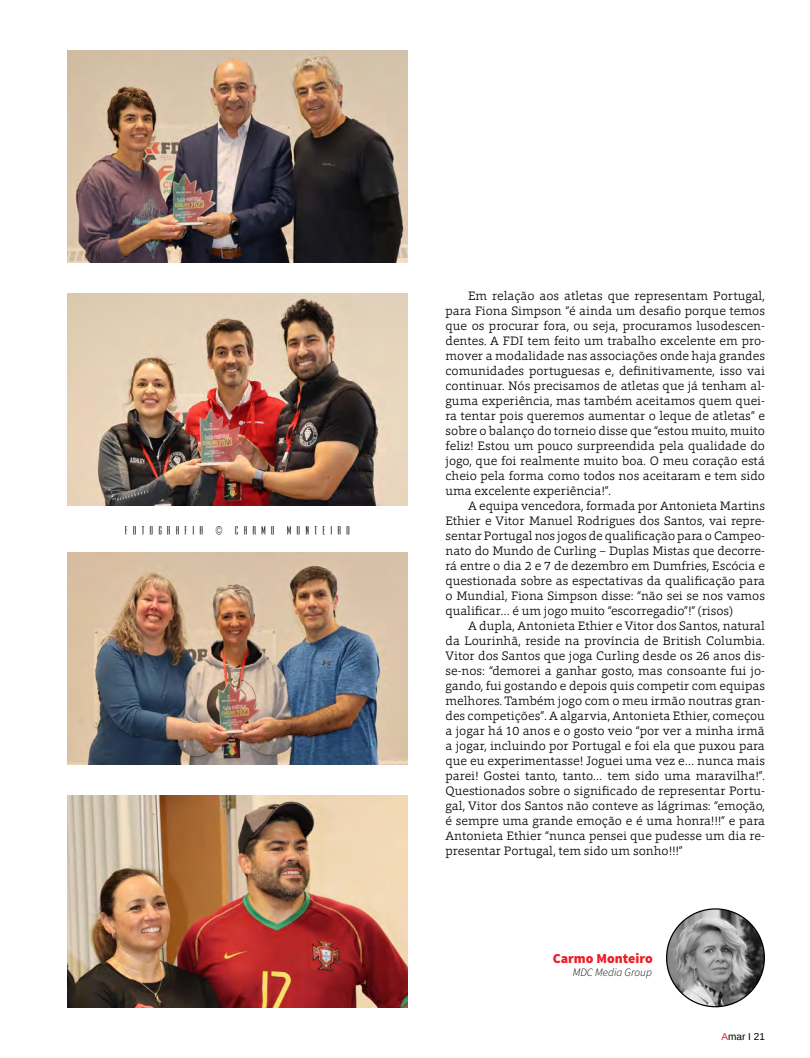
<style>
.page{position:relative;width:810px;height:1058px;background:#fff}
.page>*{position:absolute;margin:0;border:0;box-sizing:border-box;transform-origin:0 0}
.t1{font:900 13.75px "Source Sans Pro";color:#ed1d24}
.t2{font:300 12.5px/15px "Foro Rounded";color:#000;text-align:justify}
.t3{font:italic 300 11.25px "Source Sans Pro";color:#000}
.t4{font:10px "Ultra Condensed Sans Serif";letter-spacing:.5em;color:#000}
.t5{font:10px "Arimo";color:#000}
.s1{color:#d2232a}
</style>
<div class="page">
<img style="left:68px;top:51px;width:339px;height:211px">
<img style="left:68px;top:294px;width:339px;height:211px">
<img style="left:68px;top:552px;width:339px;height:212px">
<img style="left:68px;top:796px;width:339px;height:211px">
<img style="left:667px;top:909px;width:97px;height:97px;border-radius:49px">
<p class="t4" style="left:125px;top:524px;width:227px">FOTOGRAFIA © CARMO MONTEIRO</p>
<p class="t2" style="left:445px;top:288px;width:321px;text-indent:22px">Em relação aos atletas que representam Portugal, para Fiona Simpson “é ainda um desafio porque temos que os procurar fora, ou seja, procuramos lusodescen&shy;dentes. A FDI tem feito um trabalho excelente em pro&shy;mover a modalidade nas associações onde haja grandes comunidades portuguesas e, definitivamente, isso vai continuar. Nós precisamos de atletas que já tenham al&shy;guma experiência, mas também aceitamos quem quei&shy;ra tentar pois queremos aumentar o leque de atletas” e sobre o balanço do torneio disse que “estou muito, muito feliz! Estou um pouco surpreendida pela qualidade do jogo, que foi realmente muito boa. O meu coração está cheio pela forma como todos nos aceitaram e tem sido uma excelente experiência!”.</p>
<p class="t2" style="left:445px;top:498px;width:321px;text-indent:22px">A equipa vencedora, formada por Antonieta Martins Ethier e Vitor Manuel Rodrigues dos Santos, vai repre&shy;sentar Portugal nos jogos de qualificação para o Campeo&shy;nato do Mundo de Curling – Duplas Mistas que decorre&shy;rá entre o dia 2 e 7 de dezembro em Dumfries, Escócia e questionada sobre as espectativas da qualificação para o Mundial, Fiona Simpson disse: “não sei se nos vamos qualificar… é um jogo muito “escorregadio”!” (risos)</p>
<p class="t2" style="left:445px;top:618px;width:321px;text-indent:22px">A dupla, Antonieta Ethier e Vitor dos Santos, natural da Lourinhã, reside na província de British Columbia.<br>Vitor dos Santos que joga Curling desde os 26 anos dis&shy;se-nos: “demorei a ganhar gosto, mas consoante fui jo&shy;gando, fui gostando e depois quis competir com equipas melhores. Também jogo com o meu irmão noutras gran&shy;des competições”. A algarvia, Antonieta Ethier, começou a jogar há 10 anos e o gosto veio “por ver a minha irmã a jogar, incluindo por Portugal e foi ela que puxou para que eu experimentasse! Joguei uma vez e… nunca mais parei! Gostei tanto, tanto… tem sido uma maravilha!”.<br>Questionados sobre o significado de representar Portu&shy;gal, Vitor dos Santos não conteve as lágrimas: “emoção, é sempre uma grande emoção e é uma honra!!!” e para Antonieta Ethier “nunca pensei que pudesse um dia re&shy;presentar Portugal, tem sido um sonho!!!”</p>
<p class="t1" style="left:553px;top:949px;width:102px">Carmo Monteiro</p>
<p class="t3" style="left:573px;top:965px;width:81px">MDC Media Group</p>
<p class="t5" style="left:722px;top:1029px;width:45px"><span class="s1">A</span>mar I 21</p>
</div>
